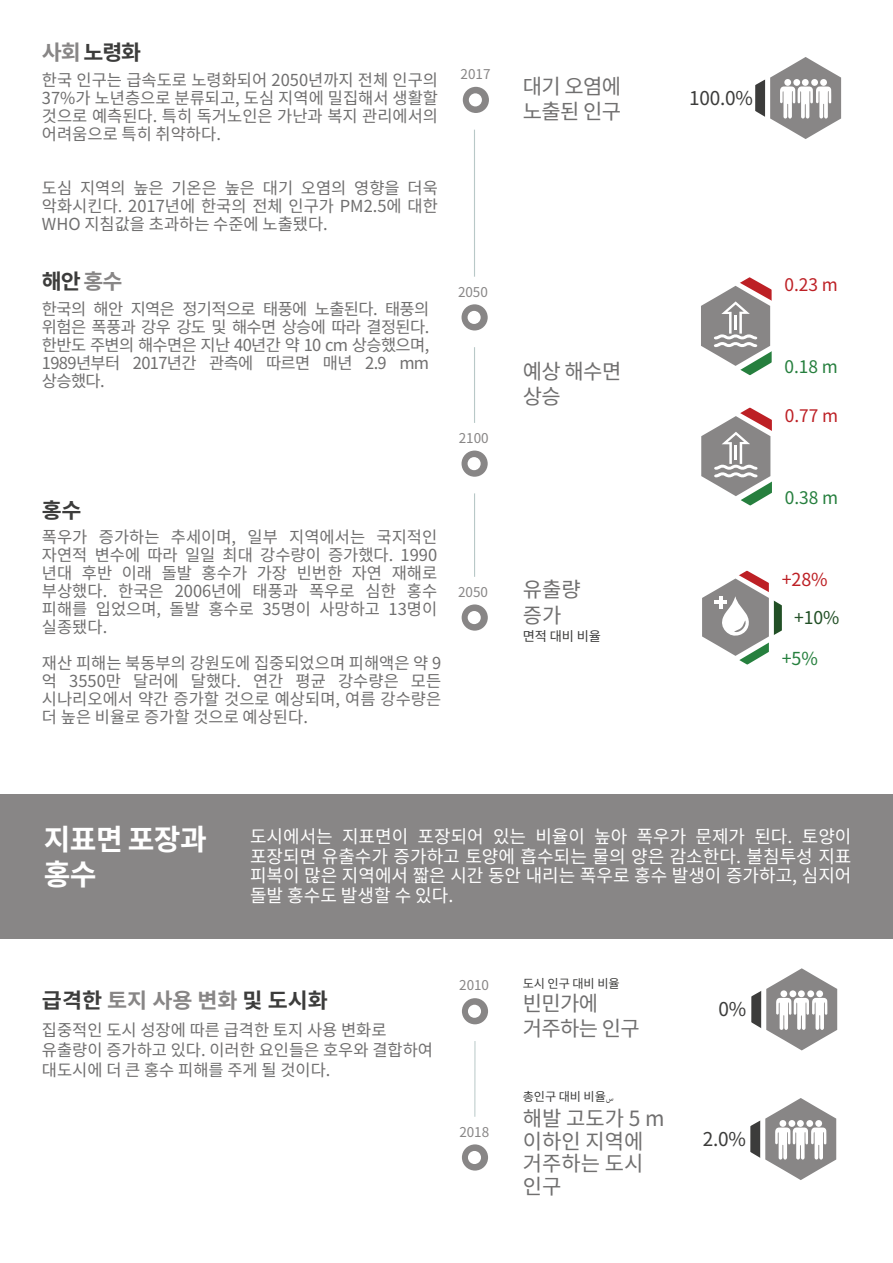
<style>
.page{position:relative;width:893px;height:1263px;background:#fff}
.page>*{position:absolute;margin:0;border:0;box-sizing:border-box;transform-origin:0 0}
.t1{font:700 29.1px/35px "Noto Sans CJ Kkr";letter-spacing:-.025em;color:#fff}
.t2{font:21px/25.2px "Noto Sans CJ Kkr";letter-spacing:-.025em;color:#706f6f}
.t3{font:700 21px "Noto Sans CJ Kkr";color:#3c3c3b;scale:1.04 1}
.t4{font:21px/22.5px "Noto Sans CJ Kkr";color:#706f6f}
.t5{font:19.05px "Noto Sans CJ Kkr";color:#3c3c3b}
.t6{font:18px/19.5px "Noto Sans CJ Kkr";color:#fff;text-align:justify}
.t7{font:17.85px "Noto Sans CJ Kkr";color:#bd2025}
.t8{font:17.85px "Noto Sans CJ Kkr";color:#26803e}
.t9{font:17.55px "Noto Sans CJ Kkr";color:#225026}
.t10{font:17.25px "Noto Sans CJ Kkr";color:#267f3e}
.t11{font:17.25px "Noto Sans CJ Kkr";color:#bd2025}
.t12{font:16.5px/18px "Noto Sans CJ Kkr";color:#706f6f;text-align:justify}
.t13{font:13.5px "Noto Sans CJ Kkr";color:#888686}
.t14{font:13.2px "Noto Sans CJ Kkr";color:#3c3c3b}
.t15{font:12.15px "Noto Sans CJ Kkr";letter-spacing:-.01em;color:#3c3c3b}
.s1{color:#888686}
.s2{font-family:"Adobe Arabic"}
</style>
<div class="page">
<hr style="left:474px;top:112px;width:1px;height:485px;background:#b8c8c7">
<svg style="left:766px;top:968px;width:71px;height:82px"></svg>
<div style="left:789px;top:990px;width:7px;height:7px;background:#fff;border-radius:50%"></div>
<div style="left:807px;top:990px;width:7px;height:7px;background:#fff;border-radius:50%"></div>
<div style="left:816px;top:990px;width:7px;height:7px;background:#fff;border-radius:50%"></div>
<div style="left:798px;top:990px;width:7px;height:7px;background:#fff;border-radius:50%"></div>
<div style="left:780px;top:990px;width:7px;height:7px;background:#fff;border-radius:50%"></div>
<svg style="left:751px;top:991px;width:10px;height:37px"></svg>
<svg style="left:765px;top:1098px;width:71px;height:82px"></svg>
<div style="left:788px;top:1120px;width:7px;height:7px;background:#fff;border-radius:50%"></div>
<div style="left:806px;top:1120px;width:7px;height:7px;background:#fff;border-radius:50%"></div>
<div style="left:815px;top:1120px;width:7px;height:7px;background:#fff;border-radius:50%"></div>
<div style="left:797px;top:1120px;width:7px;height:7px;background:#fff;border-radius:50%"></div>
<div style="left:779px;top:1120px;width:7px;height:7px;background:#fff;border-radius:50%"></div>
<svg style="left:750px;top:1120px;width:10px;height:38px"></svg>
<hr style="left:474px;top:1011px;width:1px;height:169px;background:#b8c8c7">
<div style="left:447px;top:1117px;width:55px;height:70px;background:#fff"></div>
<div style="left:462px;top:1144px;width:26px;height:26px;background:#888686;border-radius:50%"></div>
<div style="left:468px;top:1151px;width:13px;height:13px;background:#fff;border-radius:50%"></div>
<div style="left:447px;top:970px;width:55px;height:71px;background:#fff"></div>
<div style="left:462px;top:998px;width:26px;height:26px;background:#888686;border-radius:50%"></div>
<div style="left:468px;top:1005px;width:13px;height:13px;background:#fff;border-radius:50%"></div>
<svg style="left:774px;top:600px;width:8px;height:35px"></svg>
<svg style="left:702px;top:570px;width:67px;height:95px"></svg>
<div style="left:447px;top:577px;width:55px;height:70px;background:#fff"></div>
<div style="left:462px;top:604px;width:26px;height:27px;background:#888686;border-radius:50%"></div>
<div style="left:468px;top:611px;width:13px;height:13px;background:#fff;border-radius:50%"></div>
<svg style="left:701px;top:407px;width:71px;height:99px"></svg>
<svg style="left:701px;top:277px;width:71px;height:99px"></svg>
<hr style="left:734px;top:315px;width:3px;height:15px;background:#fff">
<div style="left:447px;top:423px;width:55px;height:70px;background:#fff"></div>
<div style="left:461px;top:451px;width:27px;height:26px;background:#888686;border-radius:50%"></div>
<div style="left:468px;top:457px;width:13px;height:13px;background:#fff;border-radius:50%"></div>
<div style="left:447px;top:277px;width:55px;height:70px;background:#fff"></div>
<div style="left:461px;top:304px;width:27px;height:26px;background:#888686;border-radius:50%"></div>
<div style="left:468px;top:311px;width:13px;height:13px;background:#fff;border-radius:50%"></div>
<svg style="left:770px;top:57px;width:71px;height:82px"></svg>
<div style="left:793px;top:79px;width:7px;height:7px;background:#fff;border-radius:50%"></div>
<div style="left:811px;top:79px;width:7px;height:7px;background:#fff;border-radius:50%"></div>
<div style="left:820px;top:79px;width:7px;height:7px;background:#fff;border-radius:50%"></div>
<div style="left:802px;top:79px;width:7px;height:7px;background:#fff;border-radius:50%"></div>
<div style="left:784px;top:79px;width:7px;height:7px;background:#fff;border-radius:50%"></div>
<svg style="left:755px;top:79px;width:10px;height:38px"></svg>
<div style="left:448px;top:59px;width:55px;height:71px;background:#fff"></div>
<div style="left:463px;top:87px;width:26px;height:26px;background:#888686;border-radius:50%"></div>
<div style="left:469px;top:93px;width:13px;height:13px;background:#fff;border-radius:50%"></div>
<div style="left:0;top:794px;width:893px;height:145px;background:#888686"></div>
<p class="t3" style="left:42px;top:41px;width:97px"><span class="s1">사회</span> 노령화</p>
<p class="t12" style="left:42px;top:71px;width:398px">한국 인구는 급속도로 노령화되어 2050년까지 전체 인구의 37%가 노년층으로 분류되고, 도심 지역에 밀집해서 생활할 것으로 예측된다. 특히 독거노인은 가난과 복지 관리에서의 어려움으로 특히 취약하다.</p>
<p class="t12" style="left:42px;top:179px;width:397px">도심 지역의 높은 기온은 높은 대기 오염의 영향을 더욱 악화시킨다. 2017년에 한국의 전체 인구가 PM2.5에 대한 WHO 지침값을 초과하는 수준에 노출됐다.</p>
<p class="t3" style="left:42px;top:269px;width:79px">해안 <span class="s1">홍수</span></p>
<p class="t12" style="left:42px;top:300px;width:389px">한국의 해안 지역은 정기적으로 태풍에 노출된다. 태풍의 위험은 폭풍과 강우 강도 및 해수면 상승에 따라 결정된다. 한반도 주변의 해수면은 지난 40년간 약 10 cm 상승했으며, 1989년부터 2017년간 관측에 따르면 매년 2.9 mm 상승했다.</p>
<p class="t13" style="left:461px;top:66px;width:31px">2017</p>
<p class="t13" style="left:458px;top:284px;width:31px">2050</p>
<p class="t13" style="left:459px;top:430px;width:31px">2100</p>
<p class="t3" style="left:42px;top:499px;width:39px">홍수</p>
<p class="t12" style="left:42px;top:529px;width:397px">폭우가 증가하는 추세이며, 일부 지역에서는 국지적인 자연적 변수에 따라 일일 최대 강수량이 증가했다. 1990 년대 후반 이래 돌발 홍수가 가장 빈번한 자연 재해로 부상했다. 한국은 2006년에 태풍과 폭우로 심한 홍수 피해를 입었으며, 돌발 홍수로 35명이 사망하고 13명이 실종됐다.</p>
<p class="t12" style="left:42px;top:655px;width:401px">재산 피해는 북동부의 강원도에 집중되었으며 피해액은 약 9 억 3550만 달러에 달했다. 연간 평균 강수량은 모든 시나리오에서 약간 증가할 것으로 예상되며, 여름 강수량은 더 높은 비율로 증가할 것으로 예상된다.</p>
<p class="t13" style="left:458px;top:584px;width:31px">2050</p>
<p class="t2" style="left:523px;top:74px;width:100px">대기 오염에 노출된 인구</p>
<p class="t2" style="left:523px;top:359px;width:100px">예상 해수면 상승</p>
<p class="t2" style="left:523px;top:577px;width:59px">유출량 증가</p>
<p class="t14" style="left:523px;top:629px;width:80px">면적 대비 비율</p>
<p class="t5" style="left:689px;top:87px;width:65px">100.0%</p>
<p class="t11" style="left:784px;top:275px;width:55px">0.23 m</p>
<p class="t10" style="left:784px;top:357px;width:55px">0.18 m</p>
<p class="t11" style="left:785px;top:406px;width:55px">0.77 m</p>
<p class="t10" style="left:785px;top:488px;width:55px">0.38 m</p>
<p class="t7" style="left:782px;top:569px;width:47px">+28%</p>
<p class="t9" style="left:794px;top:608px;width:46px">+10%</p>
<p class="t8" style="left:782px;top:648px;width:37px">+5%</p>
<h1 class="t1" style="left:44px;top:823px;width:164px">지표면 포장과 홍수</h1>
<p class="t6" style="left:250px;top:827px;width:603px">도시에서는 지표면이 포장되어 있는 비율이 높아 폭우가 문제가 된다. 토양이 포장되면 유출수가 증가하고 토양에 흡수되는 물의 양은 감소한다. 불침투성 지표 피복이 많은 지역에서 짧은 시간 동안 내리는 폭우로 홍수 발생이 증가하고, 심지어 돌발 홍수도 발생할 수 있다.</p>
<p class="t3" style="left:42px;top:988px;width:276px">급격한 <span class="s1">토지 사용 변화</span> 및 도시화</p>
<p class="t12" style="left:42px;top:1020px;width:393px;line-height:19.8px;text-align:left">집중적인 도시 성장에 따른 급격한 토지 사용 변화로 유출량이 증가하고 있다. 이러한 요인들은 호우와 결합하여 대도시에 더 큰 홍수 피해를 주게 될 것이다.</p>
<p class="t13" style="left:459px;top:978px;width:31px">2010</p>
<p class="t15" style="left:523px;top:977px;width:98px">도시 인구 대비 비율</p>
<p class="t2" style="left:523px;top:991px;width:77px">빈민가에</p>
<p class="t5" style="left:718px;top:999px;width:29px">0%</p>
<p class="t2" style="left:523px;top:1016px;width:119px">거주하는 인구</p>
<p class="t13" style="left:459px;top:1124px;width:31px">2018</p>
<p class="t15" style="left:523px;top:1090px;width:93px">총인구 대비 비율<span class="s2">س</span></p>
<p class="t4" style="left:523px;top:1107px;width:143px">해발 고도가 5 m 이하인 지역에 거주하는 도시 인구</p>
<p class="t5" style="left:703px;top:1128px;width:45px">2.0%</p>
</div>
